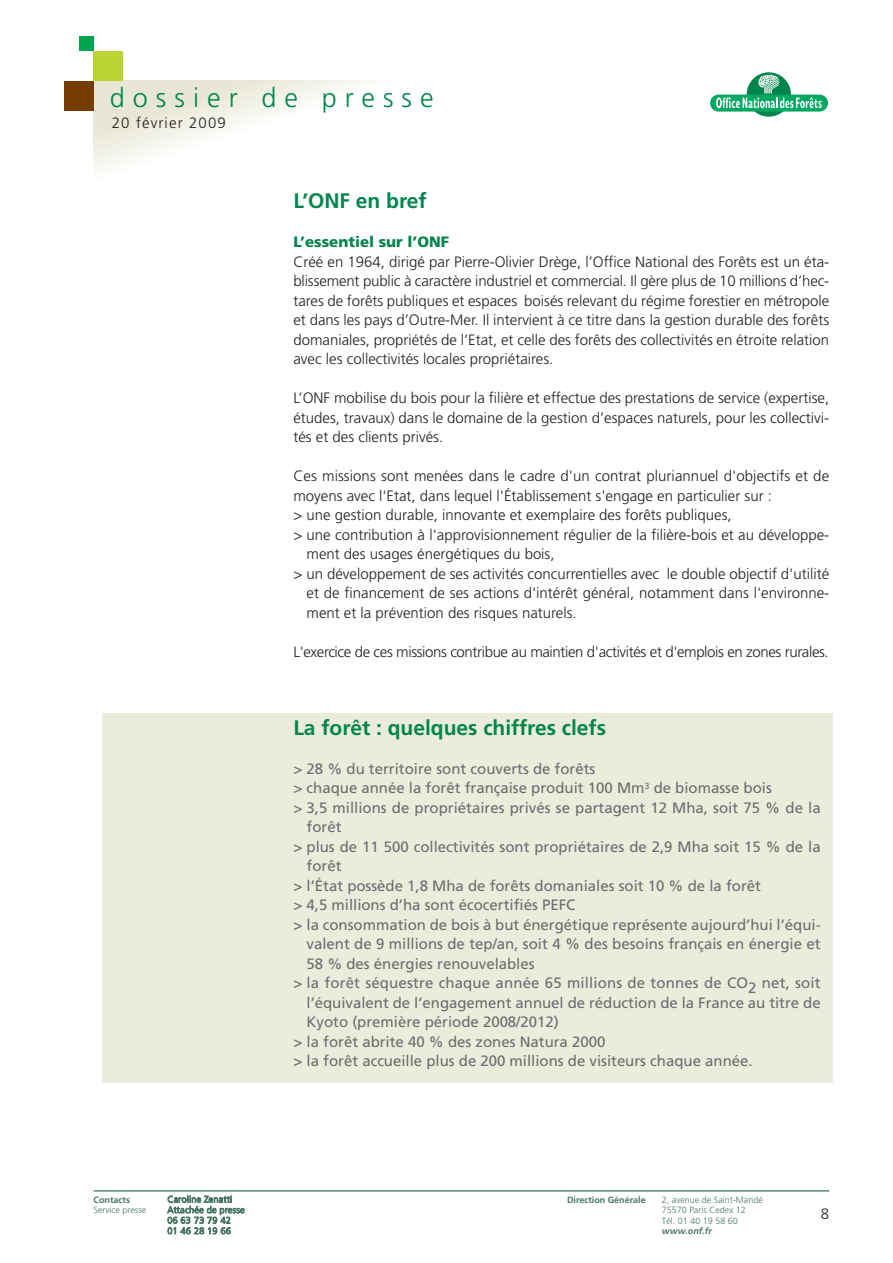
<style>
.page{position:relative;width:893px;height:1263px;background:#fff}
.page>*{position:absolute;margin:0;border:0;box-sizing:border-box;transform-origin:0 0}
.t1{font:300 27px "Frutiger";letter-spacing:.3em;color:#00854d}
.t2{font:700 21px "Frutiger";color:#00854d}
.t3{font:300 15px/19.5px "Frutiger";color:#231f20;text-align:justify}
.t4{font:15px "Frutiger";color:#6c6d70}
.t5{font:300 15px "Frutiger";letter-spacing:-.025em;color:#231f20}
.t6{font:900 15px "Frutiger";color:#00854d}
.t7{font:300 15px "Frutiger";letter-spacing:.075em;color:#231f20}
.t8{font:300 9px/10.5px "Frutiger";color:#477561}
.t9{font:300 9px/10.5px "Frutiger";letter-spacing:.025em;color:#477561}
.t10{font:700 9px "Frutiger";color:#477561}
.t11{font:italic 700 9px "Frutiger";color:#477561}
</style>
<div class="page">
<div style="left:102px;top:713px;width:730px;height:369px;background:#ececdc"></div>
<hr style="left:94px;top:1191px;width:735px;height:1px;background:#075137">
<svg style="left:94px;top:81px;width:272px;height:91px"></svg>
<div style="left:94px;top:51px;width:29px;height:30px;background:#bad432"></div>
<div style="left:64px;top:81px;width:30px;height:30px;background:#753e00"></div>
<div style="left:79px;top:36px;width:15px;height:15px;background:#00a54f"></div>
<svg style="left:747px;top:72px;width:44px;height:45px"></svg>
<div style="left:710px;top:95px;width:118px;height:17px;background:#00a860;border-radius:8px"></div>
<svg style="left:716px;top:75px;width:106px;height:33px"></svg>
<h1 class="t1" style="left:110px;top:87px;width:325px">dossier de presse</h1>
<p class="t7" style="left:112px;top:117px;width:115px">20 février 2009</p>
<h2 class="t2" style="left:293px;top:193px;width:135px">L’ONF en bref</h2>
<p class="t6" style="left:293px;top:236px;width:157px">L’essentiel sur l’ONF</p>
<p class="t3" style="left:293px;top:253px;width:537px">Créé en 1964, dirigé par Pierre-Olivier Drège, l’Office National des Forêts est un éta&shy;blissement public à caractère industriel et commercial. Il gère plus de 10 millions d’hec&shy;tares de forêts publiques et espaces boisés relevant du régime forestier en métropole et dans les pays d’Outre-Mer. Il intervient à ce titre dans la gestion durable des forêts domaniales, propriétés de l’Etat, et celle des forêts des collectivités en étroite relation avec les collectivités locales propriétaires.</p>
<p class="t3" style="left:293px;top:390px;width:537px">L’ONF mobilise du bois pour la filière et effectue des prestations de service (expertise, études, travaux) dans le domaine de la gestion d’espaces naturels, pour les collectivi&shy;tés et des clients privés.</p>
<p class="t3" style="left:293px;top:468px;width:537px">Ces missions sont menées dans le cadre d'un contrat pluriannuel d'objectifs et de</p>
<p class="t3" style="left:293px;top:487px;width:480px">moyens avec l'Etat, dans lequel l'Établissement s'engage en particulier sur :</p>
<p class="t3" style="left:293px;top:507px;width:440px">&gt; une gestion durable, innovante et exemplaire des forêts publiques,</p>
<p class="t3" style="left:293px;top:526px;width:537px">&gt; une contribution à l'approvisionnement régulier de la filière-bois et au développe-</p>
<p class="t3" style="left:307px;top:546px;width:250px">ment des usages énergétiques du bois,</p>
<p class="t3" style="left:293px;top:565px;width:537px">&gt; un développement de ses activités concurrentielles avec le double objectif d'utilité</p>
<p class="t3" style="left:307px;top:585px;width:524px">et de financement de ses actions d'intérêt général, notamment dans l'environne-</p>
<p class="t3" style="left:307px;top:604px;width:272px">ment et la prévention des risques naturels.</p>
<p class="t5" style="left:293px;top:646px;width:537px">L'exercice de ces missions contribue au maintien d'activités et d'emplois en zones rurales.</p>
<h2 class="t2" style="left:293px;top:719px;width:314px">La forêt : quelques chiffres clefs</h2>
<p class="t4" style="left:293px;top:763px;width:304px">&gt; 28 % du territoire sont couverts de forêts</p>
<p class="t4" style="left:293px;top:782px;width:480px">&gt; chaque année la forêt française produit 100 Mm<sup>3</sup> de biomasse bois</p>
<p class="t4" style="left:293px;top:802px;width:529px">&gt; 3,5 millions de propriétaires privés se partagent 12 Mha, soit 75 % de la</p>
<p class="t4" style="left:307px;top:821px;width:36px">forêt</p>
<p class="t4" style="left:293px;top:841px;width:529px">&gt; plus de 11 500 collectivités sont propriétaires de 2,9 Mha soit 15 % de la</p>
<p class="t4" style="left:307px;top:860px;width:36px">forêt</p>
<p class="t4" style="left:293px;top:880px;width:469px">&gt; l’État possède 1,8 Mha de forêts domaniales soit 10 % de la forêt</p>
<p class="t4" style="left:293px;top:899px;width:283px">&gt; 4,5 millions d’ha sont écocertifiés PEFC</p>
<p class="t4" style="left:293px;top:919px;width:529px">&gt; la consommation de bois à but énergétique représente aujourd’hui l’équi-</p>
<p class="t4" style="left:307px;top:938px;width:516px">valent de 9 millions de tep/an, soit 4 % des besoins français en énergie et</p>
<p class="t4" style="left:307px;top:958px;width:230px">58 % des énergies renouvelables</p>
<p class="t4" style="left:293px;top:977px;width:529px">&gt; la forêt séquestre chaque année 65 millions de tonnes de CO2 net, soit</p>
<p class="t4" style="left:307px;top:997px;width:516px">l’équivalent de l’engagement annuel de réduction de la France au titre de</p>
<p class="t4" style="left:307px;top:1016px;width:254px">Kyoto (première période 2008/2012)</p>
<p class="t4" style="left:293px;top:1036px;width:314px">&gt; la forêt abrite 40 % des zones Natura 2000</p>
<p class="t4" style="left:293px;top:1055px;width:461px">&gt; la forêt accueille plus de 200 millions de visiteurs chaque année.</p>
<p class="t9" style="left:167px;top:1195px;width:79px">Caroline Zenatti<br>Attachée de presse<br>06 63 73 79 42<br>01 46 28 19 66</p>
<p class="t8" style="left:662px;top:1195px;width:102px">2, avenue de Saint-Mandé<br>75570 Paris Cedex 12<br>Tél. 01 40 19 58 60</p>
<p class="t10" style="left:94px;top:1196px;width:38px">Contacts</p>
<p class="t10" style="left:567px;top:1196px;width:80px">Direction Générale</p>
<p class="t8" style="left:94px;top:1205px;width:54px">Service presse</p>
<p class="t11" style="left:662px;top:1227px;width:51px">www.onf.fr</p>
<p class="t3" style="left:821px;top:1205px;width:10px">8</p>
</div>
